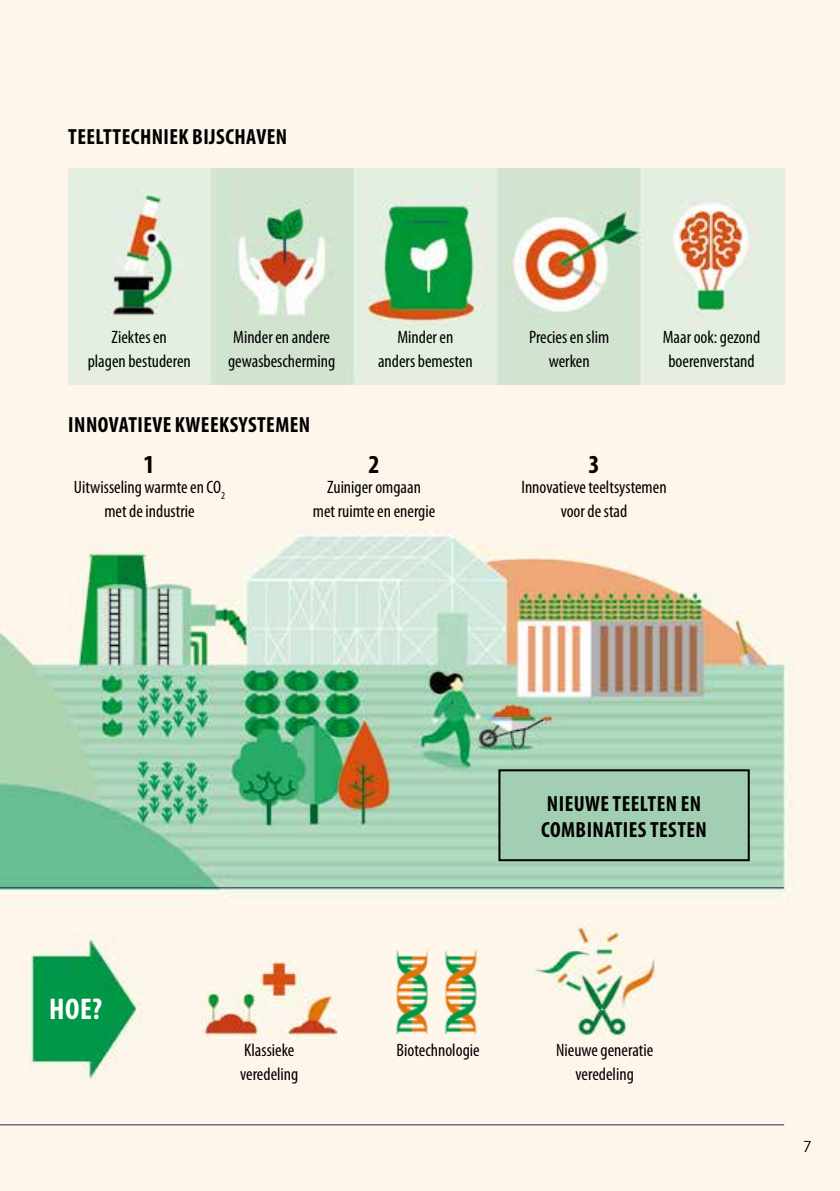
<style>
.page{position:relative;width:840px;height:1191px;background:#fff}
.page>*{position:absolute;margin:0;border:0;box-sizing:border-box;transform-origin:0 0}
.t1{font:700 condensed 30px "Myriad Pro";color:#fff}
.t2{font:700 condensed 26px "Myriad Pro";color:#000}
.t3{font:700 condensed 22px/26px "Myriad Pro";letter-spacing:.02em;color:#000}
.t4{font:condensed 18px/24px "Myriad Pro";color:#000;text-align:center}
.t5{font:300 17px "Myriad Pro";color:#000}
</style>
<div class="page">
<img style="left:0;top:13px;width:839px;height:1178px">
<img style="left:28px;top:934px;width:115px;height:146px">
<img style="left:201px;top:950px;width:136px;height:92px">
<img style="left:392px;top:941px;width:92px;height:92px">
<img style="left:532px;top:923px;width:124px;height:126px">
<img style="left:69px;top:168px;width:714px;height:216px">
<hr style="left:0;top:887px;width:783px;height:1px;background:#123050">
<hr style="left:0;top:1124px;width:783px;height:1px;background:#123050">
<div style="left:499px;top:770px;width:249px;height:90px;background:#a2cfb3"></div>
<div style="left:498px;top:769px;width:251px;height:92px;border:2px solid #000"></div>
<p class="t3" style="left:68px;top:123px;width:220px">TEELTTECHNIEK BIJSCHAVEN</p>
<p class="t4" style="left:88px;top:324px;width:105px">Ziektes en<br>plagen bestuderen</p>
<p class="t4" style="left:228px;top:324px;width:109px;text-align:left">Minder en andere gewasbescherming</p>
<p class="t4" style="left:378px;top:324px;width:96px">Minder en anders bemesten</p>
<p class="t4" style="left:528px;top:324px;width:82px">Precies en slim werken</p>
<p class="t4" style="left:662px;top:324px;width:99px">Maar ook: gezond boerenverstand</p>
<p class="t3" style="left:68px;top:411px;width:243px">INNOVATIEVE KWEEKSYSTEMEN</p>
<h2 class="t2" style="left:143px;top:448px;width:13px">1</h2>
<h2 class="t2" style="left:368px;top:448px;width:13px">2</h2>
<h2 class="t2" style="left:588px;top:448px;width:13px">3</h2>
<p class="t4" style="left:74px;top:475px;width:152px">Uitwisseling warmte en CO<sub>2 </sub>met de industrie</p>
<p class="t4" style="left:313px;top:475px;width:124px">Zuiniger omgaan<br>met ruimte en energie</p>
<p class="t4" style="left:521px;top:475px;width:147px">Innovatieve teeltsystemen voor de stad</p>
<h1 class="t1" style="left:49px;top:990px;width:54px">HOE?</h1>
<p class="t3" style="left:541px;top:789px;width:167px">NIEUWE TEELTEN EN<br>COMBINATIES TESTEN</p>
<p class="t4" style="left:240px;top:1038px;width:60px;text-align:left">Klassieke veredeling</p>
<p class="t4" style="left:396px;top:1038px;width:84px">Biotechnologie</p>
<p class="t4" style="left:555px;top:1038px;width:99px">Nieuwe generatie veredeling</p>
<p class="t5" style="left:802px;top:1136px;width:10px">7</p>
</div>
